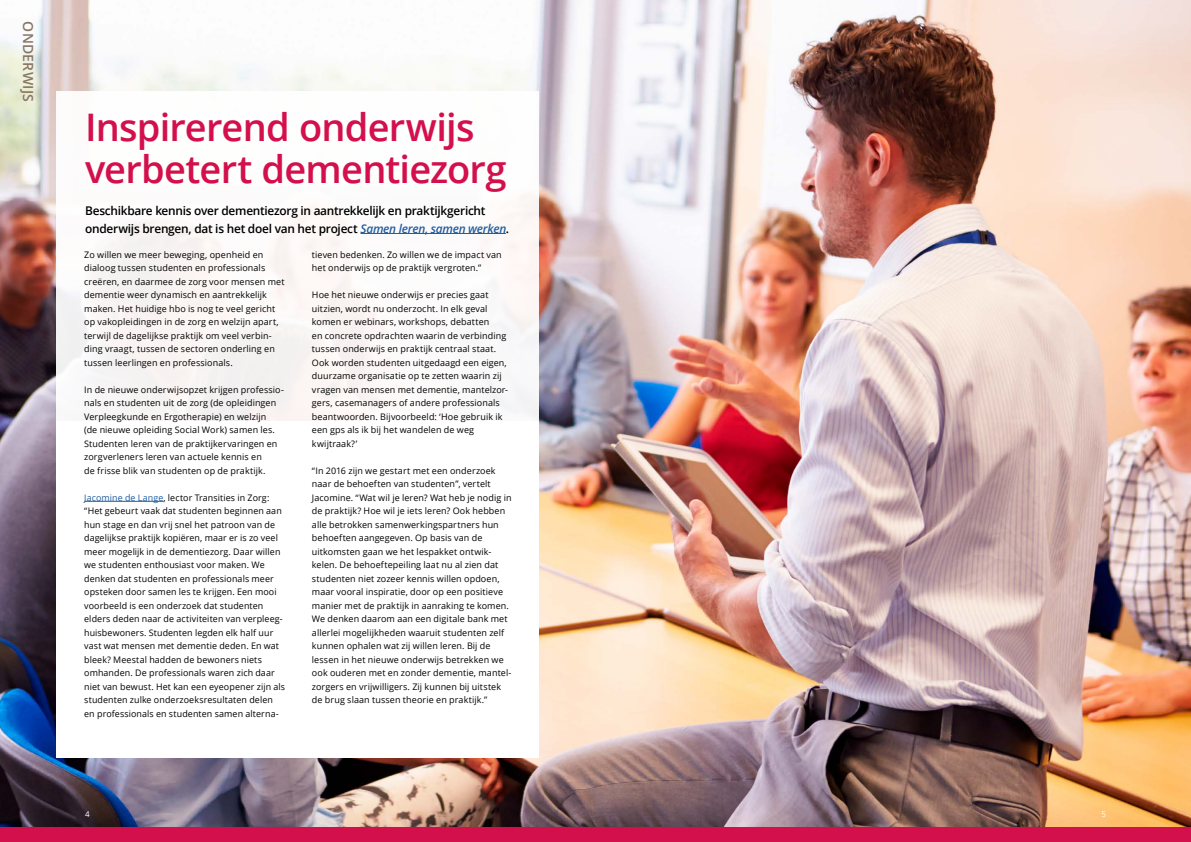
<style>
.page{position:relative;width:1191px;height:842px;background:#fff}
.page>*{position:absolute;margin:0;border:0;box-sizing:border-box;transform-origin:0 0}
.t1{font:600 38px/42px "Open Sans";letter-spacing:-.02em;color:#d30f4c}
.t2{font:600 14px "Open Sans";letter-spacing:.015em;color:#887663}
.t3{font:600 12px/18px "Open Sans";letter-spacing:-.025em;color:#000}
.t4{font:9px/13.5px "Open Sans";letter-spacing:.01em;color:#000}
.t5{font:8px "Open Sans";color:#fff}
.s1{font-style:italic;color:#215e9e}
.s2{color:#215e9e}
</style>
<div class="page">
<img style="left:0;top:0;width:1191px;height:828px">
<div style="left:56px;top:421px;width:483px;height:337px;background:#fff"></div>
<div style="left:57px;top:91px;width:482px;height:338px;background:#fff"></div>
<hr style="left:360px;top:233px;width:146px;height:1px;background:#215e9e">
<hr style="left:84px;top:501px;width:79px;height:1px;background:#215e9e">
<div style="left:0;top:828px;width:1191px;height:14px;background:#d30f4c"></div>
<h2 class="t2" style="left:38px;top:21px;width:82px;rotate:90deg">ONDERWIJS</h2>
<h1 class="t1" style="left:85px;top:106px;width:423px">Inspirerend onderwijs verbetert dementiezorg</h1>
<h3 class="t3" style="left:85px;top:201px;width:425px">Beschikbare kennis over dementiezorg in aantrekkelijk en praktijkgericht onderwijs brengen, dat is het doel van het project <span class="s1">Samen leren</span><span class="s2">,</span> <span class="s1">samen werken</span>.</h3>
<p class="t4" style="left:312px;top:247px;width:191px">tieven bedenken. Zo willen we de impact van het onderwijs op de praktijk vergroten.”</p>
<p class="t4" style="left:312px;top:288px;width:198px">Hoe het nieuwe onderwijs er precies gaat uitzien, wordt nu onderzocht. In elk geval komen er webinars, workshops, debatten<br>en concrete opdrachten waarin de verbinding tussen onderwijs en praktijk centraal staat.<br>Ook worden studenten uitgedaagd een eigen, duurzame organisatie op te zetten waarin zij vragen van mensen met dementie, mantelzor&shy;gers, casemanagers of andere professionals beantwoorden. Bijvoorbeeld: ‘Hoe gebruik ik een gps als ik bij het wandelen de weg kwijtraak?’</p>
<p class="t4" style="left:312px;top:463px;width:201px">“In 2016 zijn we gestart met een onderzoek naar de behoeften van studenten”, vertelt Jacomine. “Wat wil je leren? Wat heb je nodig in de praktijk? Hoe wil je iets leren? Ook hebben alle betrokken samenwerkingspartners hun behoeften aangegeven. Op basis van de uitkomsten gaan we het lespakket ontwik&shy;kelen. De behoeftepeiling laat nu al zien dat studenten niet zozeer kennis willen opdoen, maar vooral inspiratie, door op een positieve manier met de praktijk in aanraking te komen.<br>We denken daarom aan een digitale bank met allerlei mogelijkheden waaruit studenten zelf kunnen ophalen wat zij willen leren. Bij de lessen in het nieuwe onderwijs betrekken we ook ouderen met en zonder dementie, mantel&shy;zorgers en vrijwilligers. Zij kunnen bij uitstek de brug slaan tussen theorie en praktijk.”</p>
<p class="t4" style="left:84px;top:247px;width:202px">Zo willen we meer beweging, openheid en dialoog tussen studenten en professionals creëren, en daarmee de zorg voor mensen met dementie weer dynamisch en aantrekkelijk maken. Het huidige hbo is nog te veel gericht op vakopleidingen in de zorg en welzijn apart, terwijl de dagelijkse praktijk om veel verbin&shy;ding vraagt, tussen de sectoren onderling en tussen leerlingen en professionals.</p>
<p class="t4" style="left:84px;top:382px;width:201px">In de nieuwe onderwijsopzet krijgen professio&shy;nals en studenten uit de zorg (de opleidingen Verpleegkunde en Ergotherapie) en welzijn<br>(de nieuwe opleiding Social Work) samen les.<br>Studenten leren van de praktijkervaringen en zorgverleners leren van actuele kennis en<br>de frisse blik van studenten op de praktijk.</p>
<p class="t4" style="left:84px;top:490px;width:202px"><span class="s2">Jacomine de Lange</span>, lector Transities in Zorg: “Het gebeurt vaak dat studenten beginnen aan hun stage en dan vrij snel het patroon van de dagelijkse praktijk kopiëren, maar er is zo veel meer mogelijk in de dementiezorg. Daar willen we studenten enthousiast voor maken. We denken dat studenten en professionals meer opsteken door samen les te krijgen. Een mooi voorbeeld is een onderzoek dat studenten elders deden naar de activiteiten van verpleeg&shy;huisbewoners. Studenten legden elk half uur vast wat mensen met dementie deden. En wat bleek? Meestal hadden de bewoners niets omhanden. De professionals waren zich daar niet van bewust. Het kan een eyeopener zijn als studenten zulke onderzoeksresultaten delen en professionals en studenten samen alterna-</p>
<p class="t5" style="left:85px;top:809px;width:6px">4</p>
<p class="t5" style="left:1101px;top:809px;width:6px">5</p>
</div>
